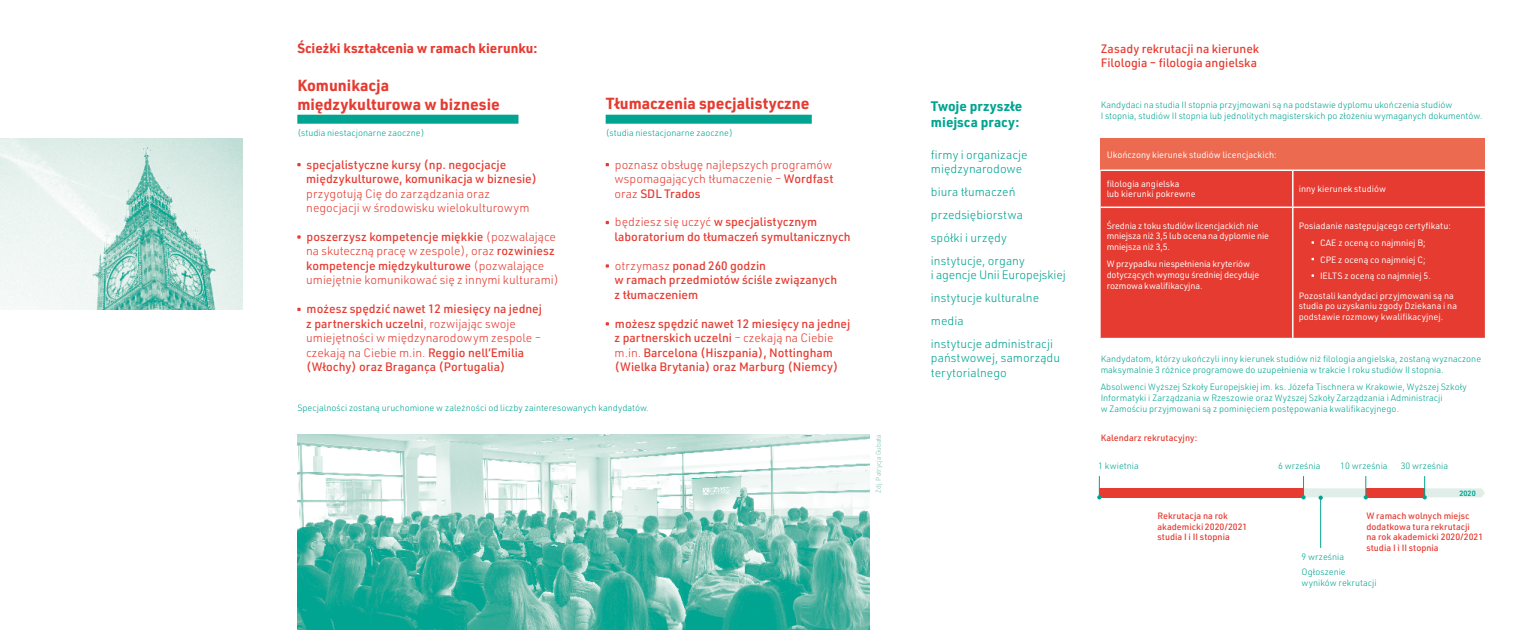
<style>
.page{position:relative;width:1531px;height:630px;background:#fff}
.page>*{position:absolute;margin:0;border:0;box-sizing:border-box;transform-origin:0 0}
.t1{font:700 15.75px/18.9px "URWDIN";color:#e53b31}
.t2{font:700 13.5px "URWDIN";color:#e53b31}
.t3{font:700 13.5px/16.2px "URWDIN";color:#00a490}
.t4{font:500 12px/14.4px "URWDIN";color:#e53b31}
.t5{font:300 12px/14.4px "URWDIN";color:#e53b31}
.t6{font:300 12px/23px "URWDIN";color:#00a490}
.t7{font:300 9px/10.8px "URWDIN";color:#00a490}
.t8{font:9px/10.8px "URWDIN";color:#fff}
.t9{font:500 9px/10.8px "URWDIN";color:#e53b31}
.t10{font:600 7.5px "URWDIN";color:#00a490}
.t11{font:300 6.75px "URWDIN";letter-spacing:-.005em;color:#7ac0b0}
.s1{font-weight:500}
.s2{font-weight:300}
</style>
<div class="page">
<hr style="left:1320px;top:497px;width:1px;height:50px;background:#00a490">
<svg style="left:1097px;top:476px;width:388px;height:23px"></svg>
<div style="left:1100px;top:138px;width:385px;height:32px;background:#eb6a50"></div>
<div style="left:1100px;top:171px;width:385px;height:166px;background:#e53b31"></div>
<hr style="left:1100px;top:169px;width:193px;height:2px;background:#fff">
<hr style="left:1293px;top:169px;width:192px;height:2px;background:#fff">
<hr style="left:1292px;top:171px;width:1px;height:35px;background:#fff">
<hr style="left:1100px;top:206px;width:193px;height:2px;background:#fff">
<hr style="left:1293px;top:206px;width:192px;height:2px;background:#fff">
<hr style="left:1292px;top:208px;width:1px;height:129px;background:#fff">
<svg style="left:297px;top:163px;width:4px;height:3px"></svg>
<svg style="left:297px;top:235px;width:4px;height:3px"></svg>
<svg style="left:297px;top:307px;width:4px;height:4px"></svg>
<div style="left:297px;top:115px;width:221px;height:9px;background:#00a490"></div>
<div style="left:606px;top:115px;width:206px;height:9px;background:#00a490"></div>
<img style="left:0;top:138px;width:242px;height:172px">
<img style="left:297px;top:434px;width:572px;height:195px">
<h2 class="t2" style="left:297px;top:39px;width:242px">Ścieżki kształcenia w ramach kierunku:</h2>
<h3 class="t4" style="left:1100px;top:41px;width:160px">Zasady rekrutacji na kierunek<br>Filologia – filologia angielska</h3>
<h1 class="t1" style="left:297px;top:75px;width:204px">Komunikacja międzykulturowa w biznesie</h1>
<p class="t7" style="left:297px;top:127px;width:129px">(studia niestacjonarne zaoczne)</p>
<h1 class="t1" style="left:606px;top:93px;width:205px">Tłumaczenia specjalistyczne</h1>
<p class="t7" style="left:606px;top:127px;width:129px">(studia niestacjonarne zaoczne)</p>
<h3 class="t5" style="left:614px;top:157px;width:220px;text-align:justify">poznasz obsługę najlepszych programów wspomagających tłumaczenie – <span class="s1">Wordfast </span>oraz <span class="s1">SDL Trados</span></h3>
<h3 class="t4" style="left:614px;top:214px;width:238px"><span class="s2">będziesz się uczyć</span> w specjalistycznym laboratorium do tłumaczeń symultanicznych</h3>
<h3 class="t4" style="left:614px;top:258px;width:224px"><span class="s2">otrzymasz</span> ponad 260 godzin<br>w ramach przedmiotów ściśle związanych z tłumaczeniem</h3>
<h3 class="t4" style="left:614px;top:316px;width:237px">możesz spędzić nawet 12 miesięcy na jednej z partnerskich uczelni <span class="s2">– czekają na Ciebie m.in.</span> Barcelona (Hiszpania), Nottingham (Wielka Brytania) oraz Marburg (Niemcy)</h3>
<h2 class="t3" style="left:931px;top:97px;width:93px">Twoje przyszłe miejsca pracy:</h2>
<h3 class="t6" style="left:931px;top:147px;width:98px;line-height:14.4px">firmy i organizacje międzynarodowe</h3>
<h3 class="t6" style="left:931px;top:180px;width:95px">biura tłumaczeń przedsiębiorstwa spółki i urzędy instytucje, organy</h3>
<h3 class="t6" style="left:931px;top:263px;width:136px">i agencje Unii Europejskiej instytucje kulturalne media<br>instytucje administracji</h3>
<h3 class="t6" style="left:931px;top:350px;width:130px;line-height:14.4px">państwowej, samorządu terytorialnego</h3>
<p class="t7" style="left:1100px;top:99px;width:383px">Kandydaci na studia II stopnia przyjmowani są na podstawie dyplomu ukończenia studiów<br>I stopnia, studiów II stopnia lub jednolitych magisterskich po złożeniu wymaganych dokumentów.</p>
<p class="t8" style="left:1106px;top:148px;width:171px">Ukończony kierunek studiów licencjackich:</p>
<p class="t8" style="left:1106px;top:178px;width:91px">filologia angielska<br>lub kierunki pokrewne</p>
<p class="t8" style="left:1299px;top:183px;width:89px">inny kierunek studiów</p>
<p class="t8" style="left:1106px;top:220px;width:164px">Średnia z toku studiów licencjackich nie mniejsza niż 3,5 lub ocena na dyplomie nie mniejsza niż 3,5.</p>
<p class="t8" style="left:1106px;top:258px;width:154px">W przypadku niespełnienia kryteriów dotyczących wymogu średniej decyduje rozmowa kwalifikacyjna.</p>
<h3 class="t4" style="left:306px;top:156px;width:232px">specjalistyczne kursy (np. negocjacje międzykulturowe, komunikacja w biznesie)</h3>
<h3 class="t5" style="left:306px;top:186px;width:225px">przygotują Cię do zarządzania oraz negocjacji w środowisku wielokulturowym</h3>
<h3 class="t5" style="left:306px;top:229px;width:254px"><span class="s1">poszerzysz kompetencje miękkie</span> (pozwalające na skuteczną pracę w zespole), oraz <span class="s1">rozwiniesz kompetencje międzykulturowe</span> (pozwalające umiejętnie komunikować się z innymi kulturami)</h3>
<h3 class="t4" style="left:306px;top:301px;width:237px">możesz spędzić nawet 12 miesięcy na jednej z partnerskich uczelni<span class="s2">, rozwijając swoje umiejętności w międzynarodowym zespole – czekają na Ciebie m.in.</span> Reggio nell’Emilia (Włochy) oraz Bragança (Portugalia)</h3>
<p class="t8" style="left:1299px;top:216px;width:154px;line-height:17.5px;text-align:center">Posiadanie następującego certyfikatu:<br>CAE z oceną co najmniej B;</p>
<p class="t8" style="left:1320px;top:251px;width:112px;line-height:16.5px">CPE z oceną co najmniej C;<br>IELTS z oceną co najmniej 5.</p>
<p class="t8" style="left:1299px;top:289px;width:160px">Pozostali kandydaci przyjmowani są na studia po uzyskaniu zgody Dziekana i na podstawie rozmowy kwalifikacyjnej.</p>
<p class="t7" style="left:1100px;top:353px;width:382px">Kandydatom, którzy ukończyli inny kierunek studiów niż filologia angielska, zostaną wyznaczone maksymalnie 3 różnice programowe do uzupełnienia w trakcie I roku studiów II stopnia.</p>
<p class="t7" style="left:1100px;top:381px;width:367px">Absolwenci Wyższej Szkoły Europejskiej im. ks. Józefa Tischnera w Krakowie, Wyższej Szkoły<br>Informatyki i Zarządzania w Rzeszowie oraz Wyższej Szkoły Zarządzania i Administracji</p>
<p class="t7" style="left:297px;top:402px;width:353px">Specjalności zostaną uruchomione w zależności od liczby zainteresowanych kandydatów.</p>
<p class="t7" style="left:1100px;top:402px;width:300px">w Zamościu przyjmowani są z pominięciem postępowania kwalifikacyjnego.</p>
<p class="t11" style="left:874px;top:492px;width:60px;rotate:-90deg">Zdj. Patrycja Gubała</p>
<p class="t9" style="left:1100px;top:431px;width:98px">Kalendarz rekrutacyjny:</p>
<p class="t7" style="left:1340px;top:460px;width:49px">10 września</p>
<p class="t7" style="left:1098px;top:460px;width:42px">1 kwietnia</p>
<p class="t7" style="left:1278px;top:460px;width:44px">6 września</p>
<p class="t7" style="left:1400px;top:460px;width:49px">30 września</p>
<p class="t10" style="left:1459px;top:487px;width:18px">2020</p>
<p class="t9" style="left:1157px;top:509px;width:91px">Rekrutacja na rok akademicki 2020/2021 studia I i II stopnia</p>
<p class="t9" style="left:1366px;top:509px;width:118px">W ramach wolnych miejsc dodatkowa tura rekrutacji<br>na rok akademicki 2020/2021 studia I i II stopnia</p>
<p class="t7" style="left:1301px;top:549px;width:46px;line-height:15px">9 września<br>Ogłoszenie</p>
<p class="t7" style="left:1301px;top:577px;width:77px">wyników rekrutacji</p>
</div>
